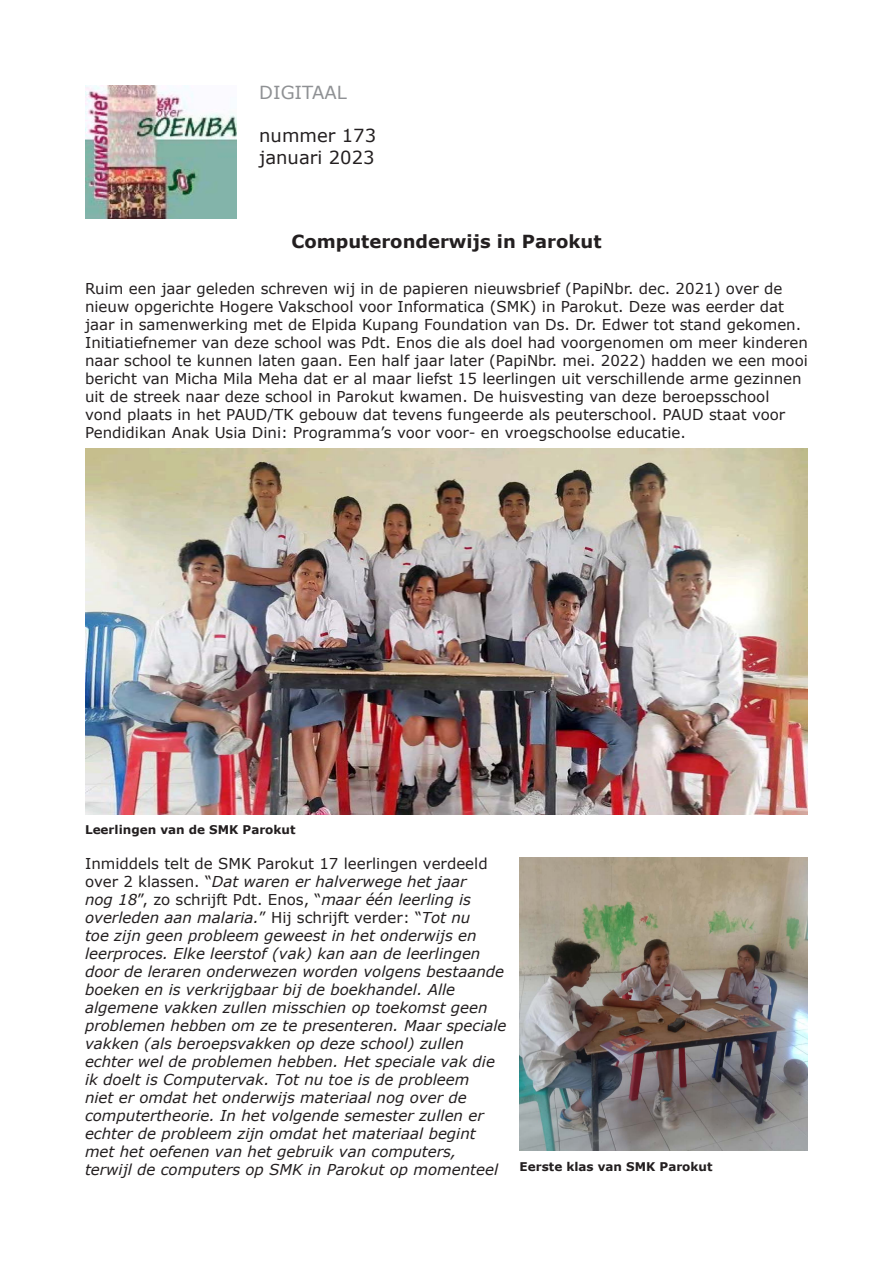
<style>
.page{position:relative;width:893px;height:1263px;background:#fff}
.page>*{position:absolute;margin:0;border:0;box-sizing:border-box;transform-origin:0 0}
.t1{font:700 18px "Verdana";color:#231f20}
.t2{font:18px/21.6px "Verdana";color:#231f20}
.t3{font:18px "Verdana";color:#8f9194}
.t4{font:italic 15px/18px "Verdana";color:#231f20}
.t5{font:15px/18px "Verdana";color:#231f20}
.t6{font:700 12px "Verdana";color:#231f20}
.s1{font-style:normal}
</style>
<div class="page">
<img style="left:85px;top:85px;width:152px;height:134px">
<img style="left:85px;top:448px;width:723px;height:367px">
<img style="left:520px;top:858px;width:288px;height:292px">
<p class="t3" style="left:259px;top:81px;width:89px">DIGITAAL</p>
<p class="t2" style="left:259px;top:125px;width:118px">nummer 173 januari 2023</p>
<p class="t1" style="left:291px;top:230px;width:312px">Computeronderwijs in Parokut</p>
<p class="t5" style="left:85px;top:280px;width:724px">Ruim een jaar geleden schreven wij in de papieren nieuwsbrief (PapiNbr. dec. 2021) over de nieuw opgerichte Hogere Vakschool voor Informatica (SMK) in Parokut. Deze was eerder dat jaar in samenwerking met de Elpida Kupang Foundation van Ds. Dr. Edwer tot stand gekomen.<br>Initiatiefnemer van deze school was Pdt. Enos die als doel had voorgenomen om meer kinderen naar school te kunnen laten gaan. Een half jaar later (PapiNbr. mei. 2022) hadden we een mooi bericht van Micha Mila Meha dat er al maar liefst 15 leerlingen uit verschillende arme gezinnen uit de streek naar deze school in Parokut kwamen. De huisvesting van deze beroepsschool vond plaats in het PAUD/TK gebouw dat tevens fungeerde als peuterschool. PAUD staat voor Pendidikan Anak Usia Dini: Programma’s voor voor- en vroegschoolse educatie.</p>
<p class="t6" style="left:85px;top:822px;width:212px">Leerlingen van de SMK Parokut</p>
<p class="t4" style="left:85px;top:855px;width:423px"><span class="s1">Inmiddels telt de SMK Parokut 17 leerlingen verdeeld over 2 klassen. “</span>Dat waren er halverwege het jaar<br>nog 18<span class="s1">”, zo schrijft Pdt. Enos, “</span>maar één leerling is overleden aan malaria.<span class="s1">” Hij schrijft verder: “</span>Tot nu<br>toe zijn geen probleem geweest in het onderwijs en leerproces. Elke leerstof (vak) kan aan de leerlingen door de leraren onderwezen worden volgens bestaande boeken en is verkrijgbaar bij de boekhandel. Alle algemene vakken zullen misschien op toekomst geen problemen hebben om ze te presenteren. Maar speciale vakken (als beroepsvakken op deze school) zullen echter wel de problemen hebben. Het speciale vak die ik doelt is Computervak. Tot nu toe is de probleem<br>niet er omdat het onderwijs materiaal nog over de computertheorie. In het volgende semester zullen er echter de probleem zijn omdat het materiaal begint met het oefenen van het gebruik van computers, terwijl de computers op SMK in Parokut op momenteel</p>
<p class="t6" style="left:520px;top:1158px;width:194px">Eerste klas van SMK Parokut</p>
</div>
